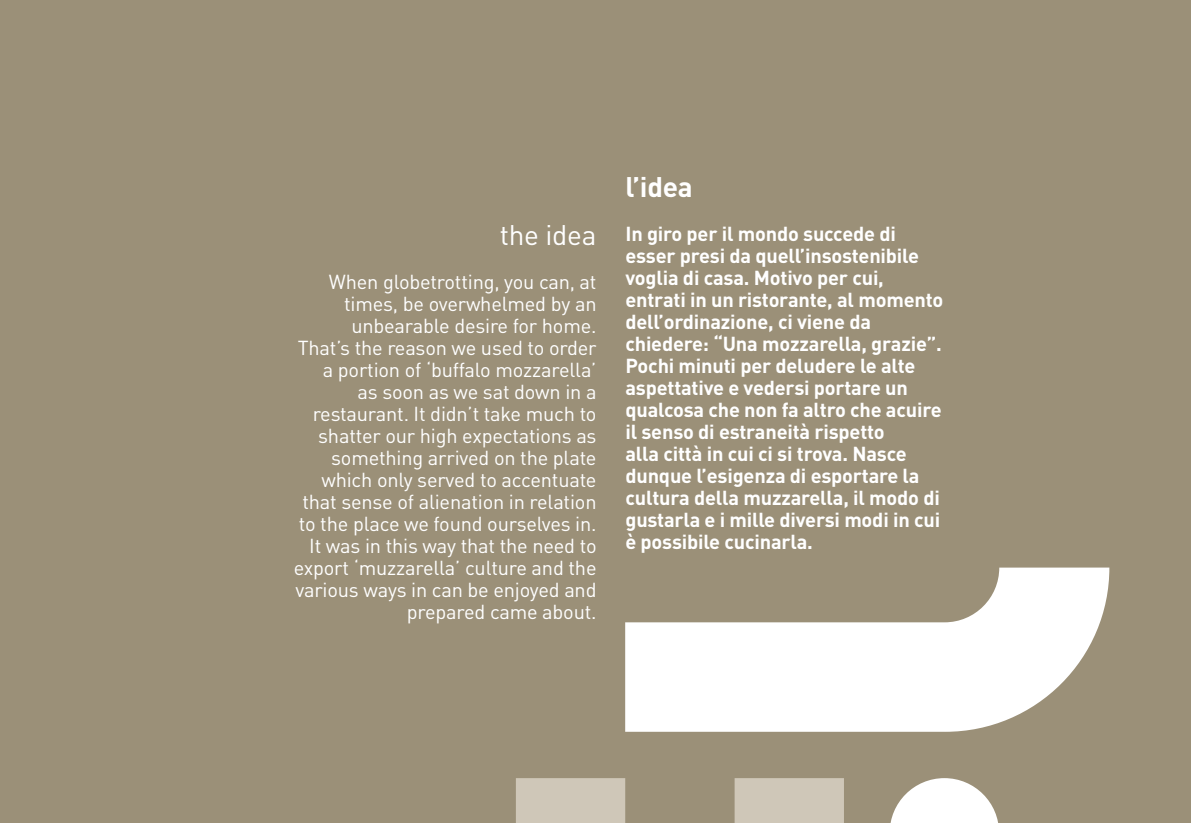
<style>
.page{position:relative;width:1191px;height:823px;background:#fff}
.page>*{position:absolute;margin:0;border:0;box-sizing:border-box;transform-origin:0 0}
.t1{font:28px "DIN";letter-spacing:-.01em;color:#fff}
.t2{font:700 28px "DIN";color:#fff}
.t3{font:20px/22px "DIN";letter-spacing:-.01em;color:#fff;text-align:right}
.t4{font:700 20px/22px "DIN";letter-spacing:-.01em;color:#fff}
</style>
<div class="page">
<div style="left:0;top:0;width:1191px;height:822px;background:#9b9078"></div>
<svg style="left:625px;top:567px;width:484px;height:164px;fill:#fff"></svg>
<svg style="left:890px;top:778px;width:108px;height:44px"></svg>
<svg style="left:516px;top:778px;width:328px;height:44px"></svg>
<h1 class="t1" style="left:500px;top:217px;width:98px">the idea</h1>
<p class="t3" style="left:294px;top:270px;width:304px">When globetrotting, you can, at times, be overwhelmed by an unbearable desire for home.<br>That’s the reason we used to order a portion of ‘buffalo mozzarella’<br>as soon as we sat down in a restaurant. It didn’t take much to shatter our high expectations as something arrived on the plate which only served to accentuate that sense of alienation in relation to the place we found ourselves in.<br>It was in this way that the need to export ‘muzzarella’ culture and the various ways in can be enjoyed and prepared came about.</p>
<h1 class="t2" style="left:625px;top:168px;width:69px">l’idea</h1>
<p class="t4" style="left:625px;top:221px;width:319px">In giro per il mondo succede di esser presi da quell’insostenibile voglia di casa. Motivo per cui, entrati in un ristorante, al momento dell’ordinazione, ci viene da chiedere: “Una mozzarella, grazie”.<br>Pochi minuti per deludere le alte aspettative e vedersi portare un qualcosa che non fa altro che acuire il senso di estraneità rispetto<br>alla città in cui ci si trova. Nasce dunque l’esigenza di esportare la cultura della muzzarella, il modo di gustarla e i mille diversi modi in cui è possibile cucinarla.</p>
</div>
